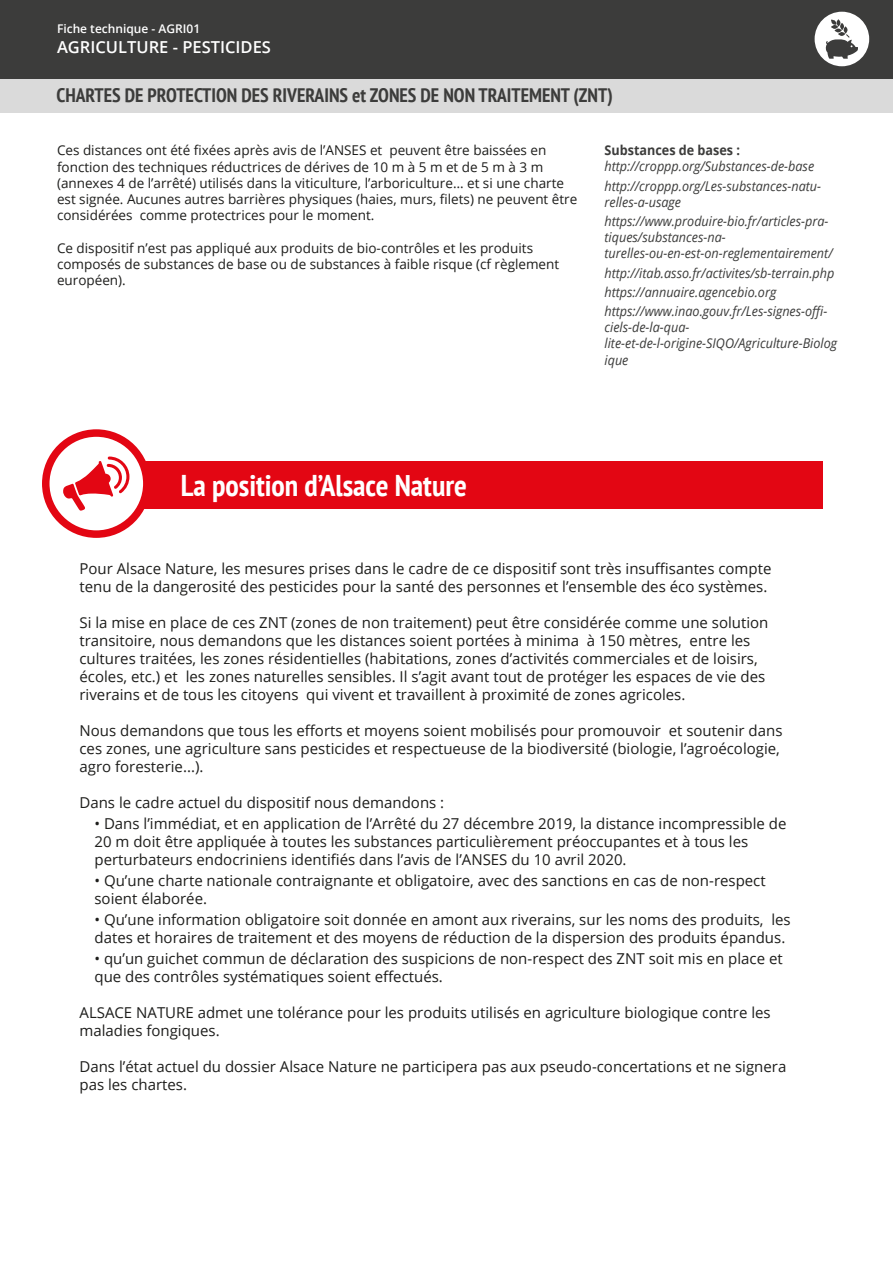
<style>
.page{position:relative;width:893px;height:1263px;background:#fff}
.page>*{position:absolute;margin:0;border:0;box-sizing:border-box;transform-origin:0 0}
.t1{font:700 condensed 30px "PT Sans";color:#fff}
.t2{font:700 condensed 19.5px "PT Sans";color:#3c3c3b}
.t3{font:600 16.5px "Open Sans";color:#fff}
.t4{font:15px/18px "Open Sans";color:#1d1d1b}
.t5{font:13.5px/16.2px "Open Sans";color:#1d1d1b}
.t6{font:italic 13.5px/19.2px "Open Sans";color:#3c3c3b;scale:.93 1}
.t7{font:700 13.5px "Open Sans";color:#3c3c3b;scale:.93 1}
.t8{font:600 12px "Open Sans";color:#fff}
</style>
<div class="page">
<div style="left:1px;top:0;width:892px;height:79px;background:#3c3c3b"></div>
<div style="left:123px;top:461px;width:699px;height:48px;background:#e30613"></div>
<div style="left:815px;top:12px;width:54px;height:54px;background:#fff;border-radius:50%"></div>
<svg style="left:826px;top:19px;width:32px;height:40px"></svg>
<div style="left:0;top:79px;width:893px;height:33px;background:#dadada"></div>
<svg style="left:42px;top:429px;width:104px;height:109px"></svg>
<p class="t8" style="left:57px;top:20px;width:145px">Fiche technique - AGRI01</p>
<p class="t3" style="left:57px;top:35px;width:216px">AGRICULTURE - PESTICIDES</p>
<h2 class="t2" style="left:56px;top:82px;width:558px">CHARTES DE PROTECTION DES RIVERAINS et ZONES DE NON TRAITEMENT (ZNT)</h2>
<p class="t5" style="left:57px;top:142px;width:522px">Ces distances ont été fixées après avis de l’ANSES et peuvent être baissées en fonction des techniques réductrices de dérives de 10 m à 5 m et de 5 m à 3 m (annexes 4 de l’arrêté) utilisés dans la viticulture, l’arboriculture… et si une charte est signée. Aucunes autres barrières physiques (haies, murs, filets) ne peuvent être considérées comme protectrices pour le moment.</p>
<p class="t5" style="left:57px;top:239px;width:504px">Ce dispositif n’est pas appliqué aux produits de bio-contrôles et les produits composés de substances de base ou de substances à faible risque (cf règlement européen).</p>
<p class="t7" style="left:604px;top:141px;width:147px">Substances de bases :</p>
<p class="t6" style="left:604px;top:157px;width:234px">http://croppp.org/Substances-de-base http://croppp.org/Les-substances-natu-</p>
<p class="t6" style="left:604px;top:192px;width:242px">relles-a-usage https://www.produire-bio.fr/articles-pra-</p>
<p class="t6" style="left:604px;top:229px;width:247px;line-height:16.2px">tiques/substances-na&shy;turelles-ou-en-est-on-reglementairement/</p>
<p class="t6" style="left:604px;top:263px;width:249px">http://itab.asso.fr/activites/sb-terrain.php https://annuaire.agencebio.org https://www.inao.gouv.fr/Les-signes-offi-</p>
<p class="t6" style="left:604px;top:319px;width:252px;line-height:16.2px">ciels-de-la-qua&shy;lite-et-de-l-origine-SIQO/Agriculture-Biolog ique</p>
<h1 class="t1" style="left:181px;top:465px;width:288px">La position d’Alsace Nature</h1>
<p class="t4" style="left:80px;top:559px;width:693px">Pour Alsace Nature, les mesures prises dans le cadre de ce dispositif sont très insuffisantes compte tenu de la dangerosité des pesticides pour la santé des personnes et l’ensemble des éco systèmes.</p>
<p class="t4" style="left:80px;top:613px;width:690px">Si la mise en place de ces ZNT (zones de non traitement) peut être considérée comme une solution transitoire, nous demandons que les distances soient portées à minima à 150 mètres, entre les cultures traitées, les zones résidentielles (habitations, zones d’activités commerciales et de loisirs, écoles, etc.) et les zones naturelles sensibles. Il s’agit avant tout de protéger les espaces de vie des riverains et de tous les citoyens qui vivent et travaillent à proximité de zones agricoles.</p>
<p class="t4" style="left:80px;top:721px;width:704px">Nous demandons que tous les efforts et moyens soient mobilisés pour promouvoir et soutenir dans ces zones, une agriculture sans pesticides et respectueuse de la biodiversité (biologie, l’agroécologie, agro foresterie...).</p>
<p class="t4" style="left:80px;top:793px;width:366px">Dans le cadre actuel du dispositif nous demandons :</p>
<p class="t4" style="left:94px;top:814px;width:693px">• Dans l’immédiat, et en application de l’Arrêté du 27 décembre 2019, la distance incompressible de<br>20 m doit être appliquée à toutes les substances particulièrement préoccupantes et à tous les perturbateurs endocriniens identifiés dans l’avis de l’ANSES du 10 avril 2020.</p>
<p class="t4" style="left:94px;top:871px;width:673px">• Qu’une charte nationale contraignante et obligatoire, avec des sanctions en cas de non-respect soient élaborée.</p>
<p class="t4" style="left:94px;top:910px;width:698px">• Qu’une information obligatoire soit donnée en amont aux riverains, sur les noms des produits, les dates et horaires de traitement et des moyens de réduction de la dispersion des produits épandus.</p>
<p class="t4" style="left:94px;top:949px;width:690px">• qu’un guichet commun de déclaration des suspicions de non-respect des ZNT soit mis en place et que des contrôles systématiques soient effectués.</p>
<p class="t4" style="left:80px;top:1003px;width:693px">ALSACE NATURE admet une tolérance pour les produits utilisés en agriculture biologique contre les maladies fongiques.</p>
<p class="t4" style="left:80px;top:1057px;width:708px">Dans l’état actuel du dossier Alsace Nature ne participera pas aux pseudo-concertations et ne signera pas les chartes.</p>
</div>
